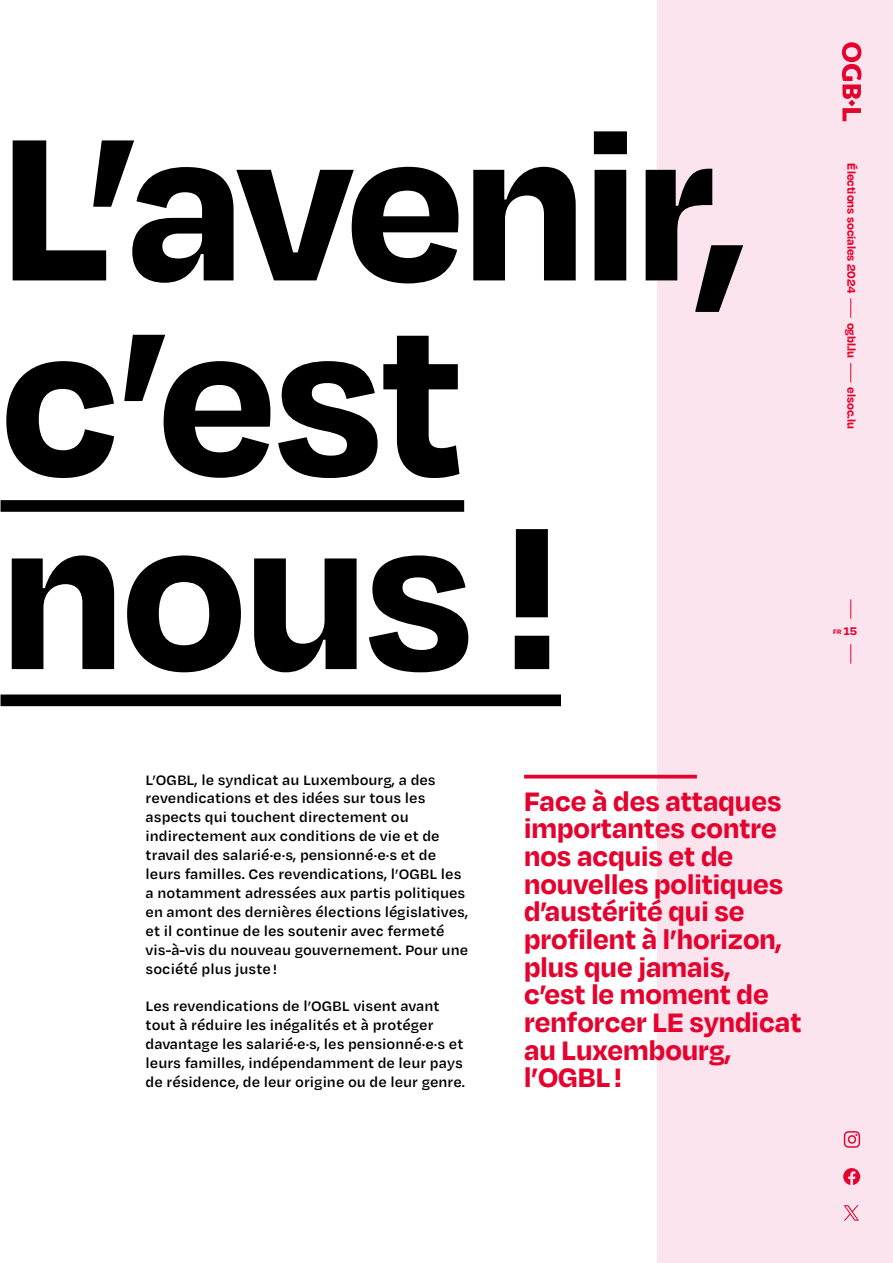
<style>
.page{position:relative;width:893px;height:1263px;background:#fff}
.page>*{position:absolute;margin:0;border:0;box-sizing:border-box;transform-origin:0 0}
.t1{font:700 233.25px/194.2px "Degular";letter-spacing:-.015em;color:#000}
.t2{font:700 30.75px/27.8px "Degular";color:#e4032e}
.t3{font:600 15.75px/18.9px "Degular Text";color:#000}
.t4{font:700 12.9px "Degular";color:#e4032e}
.t5{font:700 7.5px "Degular";color:#e4032e}
.s1{font-size:12.9px}
</style>
<div class="page">
<div style="left:657px;top:0;width:236px;height:1263px;background:#fce4ef"></div>
<div style="left:1px;top:500px;width:463px;height:12px;background:#000"></div>
<div style="left:1px;top:694px;width:560px;height:12px;background:#000"></div>
<hr style="left:524px;top:775px;width:173px;height:3px;background:#e4032e">
<svg style="left:842px;top:42px;width:19px;height:79px"></svg>
<svg style="left:850px;top:298px;width:1px;height:20px"></svg>
<svg style="left:850px;top:363px;width:1px;height:19px"></svg>
<svg style="left:843px;top:1168px;width:17px;height:17px"></svg>
<svg style="left:844px;top:1205px;width:15px;height:16px"></svg>
<svg style="left:844px;top:1131px;width:16px;height:17px"></svg>
<svg style="left:850px;top:599px;width:1px;height:20px"></svg>
<svg style="left:850px;top:644px;width:1px;height:20px"></svg>
<h1 class="t1" style="left:1px;top:98px;width:749px">L’avenir, c’est nous !</h1>
<p class="t4" style="left:860px;top:163px;width:132px;rotate:90deg">Élections sociales 2024</p>
<p class="t4" style="left:860px;top:322px;width:37px;rotate:90deg">ogbl.lu</p>
<p class="t4" style="left:860px;top:387px;width:43px;rotate:90deg">elsoc.lu</p>
<p class="t5" style="left:833px;top:627px;width:25px">FR <span class="s1">15</span></p>
<p class="t3" style="left:146px;top:769px;width:324px">L’OGBL, le syndicat au Luxembourg, a des revendications et des idées sur tous les aspects qui touchent directement ou indirectement aux conditions de vie et de travail des salarié·e·s, pensionné·e·s et de leurs familles. Ces revendications, l’OGBL les a notamment adressées aux partis politiques en amont des dernières élections législatives, et il continue de les soutenir avec fermeté vis-à-vis du nouveau gouvernement. Pour une société plus juste !</p>
<p class="t3" style="left:146px;top:996px;width:321px">Les revendications de l’OGBL visent avant tout à réduire les inégalités et à protéger davantage les salarié·e·s, les pensionné·e·s et leurs familles, indépendamment de leur pays de résidence, de leur origine ou de leur genre.</p>
<h2 class="t2" style="left:524px;top:785px;width:279px">Face à des attaques importantes contre nos acquis et de nouvelles politiques d’austérité qui se profilent à l’horizon, plus que jamais,<br>c’est le moment de renforcer LE syndicat au Luxembourg, l’OGBL !</h2>
</div>
